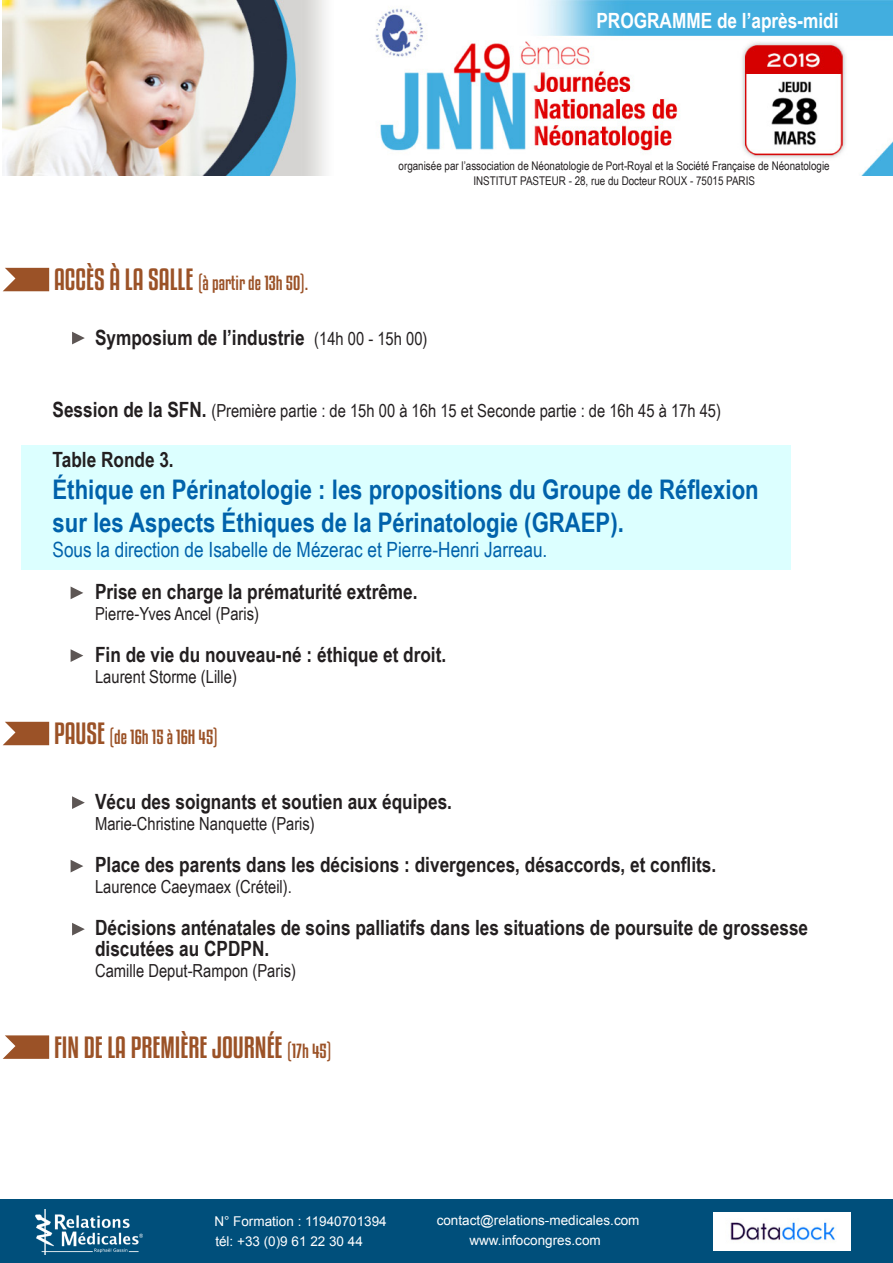
<style>
.page{position:relative;width:893px;height:1263px;background:#fff}
.page>*{position:absolute;margin:0;border:0;box-sizing:border-box;transform-origin:0 0}
.t1{font:700 27px "Arial Narrow";color:#0062ab}
.t2{font:27px "Kenyan Coffee Rg";color:#9b5227}
.t3{font:700 21px "Arial Narrow";color:#231f20}
.t4{font:21px "Arial Narrow";color:#0062ab}
.t5{font:700 21px "Arial Narrow";color:#fff}
.t6{font:18px "Arial Narrow";color:#231f20}
.t7{font:18px "Kenyan Coffee Rg";color:#9b5227}
.t8{font:13.5px/19.6px "Arial";color:#fff}
.t9{font:12px "Arial Narrow";color:#231f20}
.s1{font-size:27px}
.s2{font-weight:400;font-size:18px}
.s3{font-weight:700;font-size:21px}
.s4{font-size:18px}
</style>
<div class="page">
<img style="left:3px;top:0;width:889px;height:176px">
<div style="left:0;top:1199px;width:893px;height:64px;background:#004f7b"></div>
<img style="left:36px;top:1210px;width:106px;height:44px">
<img style="left:714px;top:1212px;width:136px;height:38px">
<div style="left:21px;top:445px;width:770px;height:124px;background:#dcffff"></div>
<svg style="left:72px;top:332px;width:13px;height:12px"></svg>
<svg style="left:71px;top:586px;width:12px;height:13px"></svg>
<svg style="left:72px;top:796px;width:13px;height:13px"></svg>
<svg style="left:71px;top:860px;width:12px;height:12px"></svg>
<svg style="left:72px;top:923px;width:13px;height:12px"></svg>
<svg style="left:3px;top:268px;width:46px;height:23px"></svg>
<svg style="left:3px;top:1035px;width:46px;height:24px"></svg>
<svg style="left:3px;top:722px;width:46px;height:23px"></svg>
<svg style="left:71px;top:649px;width:12px;height:13px"></svg>
<p class="t5" style="left:596px;top:5px;width:244px">PROGRAMME de l’après-midi</p>
<p class="t7" style="left:54px;top:272px;width:256px"><span class="s1">ACCÈS À LA SALLE</span> (à partir de 13h 50).</p>
<p class="t9" style="left:399px;top:157px;width:433px">organisée par l’association de Néonatologie de Port-Royal et la Société Française de Néonatologie</p>
<p class="t9" style="left:473px;top:171px;width:283px">INSTITUT PASTEUR - 28, rue du Docteur ROUX - 75015 PARIS</p>
<p class="t3" style="left:95px;top:322px;width:334px">Symposium de l’industrie <span class="s2">(14h 00 - 15h 00)</span></p>
<p class="t6" style="left:53px;top:397px;width:670px"><span class="s3">Session de la SFN.</span> (Première partie : de 15h 00 à 16h 15 et Seconde partie : de 16h 45 à 17h 45)</p>
<p class="t3" style="left:53px;top:444px;width:123px">Table Ronde 3.</p>
<p class="t1" style="left:53px;top:469px;width:708px">Éthique en Périnatologie : les propositions du Groupe de Réflexion</p>
<p class="t1" style="left:53px;top:502px;width:573px">sur les Aspects Éthiques de la Périnatologie (GRAEP).</p>
<p class="t4" style="left:53px;top:534px;width:496px">Sous la direction de Isabelle de Mézerac et Pierre-Henri Jarreau.</p>
<p class="t3" style="left:95px;top:576px;width:324px">Prise en charge la prématurité extrême.</p>
<p class="t6" style="left:95px;top:600px;width:166px">Pierre-Yves Ancel (Paris)</p>
<p class="t3" style="left:95px;top:639px;width:353px">Fin de vie du nouveau-né : éthique et droit.</p>
<p class="t6" style="left:95px;top:663px;width:143px">Laurent Storme (Lille)</p>
<p class="t7" style="left:54px;top:726px;width:165px"><span class="s1">PAUSE</span> (de 16h 15 à 16H 45)</p>
<p class="t3" style="left:95px;top:786px;width:358px">Vécu des soignants et soutien aux équipes.</p>
<p class="t6" style="left:95px;top:810px;width:221px">Marie-Christine Nanquette (Paris)</p>
<p class="t3" style="left:95px;top:849px;width:623px">Place des parents dans les décisions : divergences, désaccords, et conflits.</p>
<p class="t6" style="left:95px;top:873px;width:198px">Laurence Caeymaex (Créteil).</p>
<p class="t3" style="left:95px;top:912px;width:715px">Décisions anténatales de soins palliatifs dans les situations de poursuite de grossesse</p>
<p class="t3" style="left:95px;top:933px;width:176px">discutées au CPDPN.</p>
<p class="t6" style="left:95px;top:957px;width:202px">Camille Deput-Rampon (Paris)</p>
<p class="t2" style="left:54px;top:1031px;width:279px">FIN DE LA PREMIÈRE JOURNÉE <span class="s4">(17h 45)</span></p>
<p class="t8" style="left:214px;top:1212px;width:174px">N° Formation : 11940701394 tél: +33 (0)9 61 22 30 44</p>
<p class="t8" style="left:437px;top:1210px;width:204px">contact@relations-medicales.com</p>
<p class="t8" style="left:469px;top:1230px;width:133px">www.infocongres.com</p>
</div>
